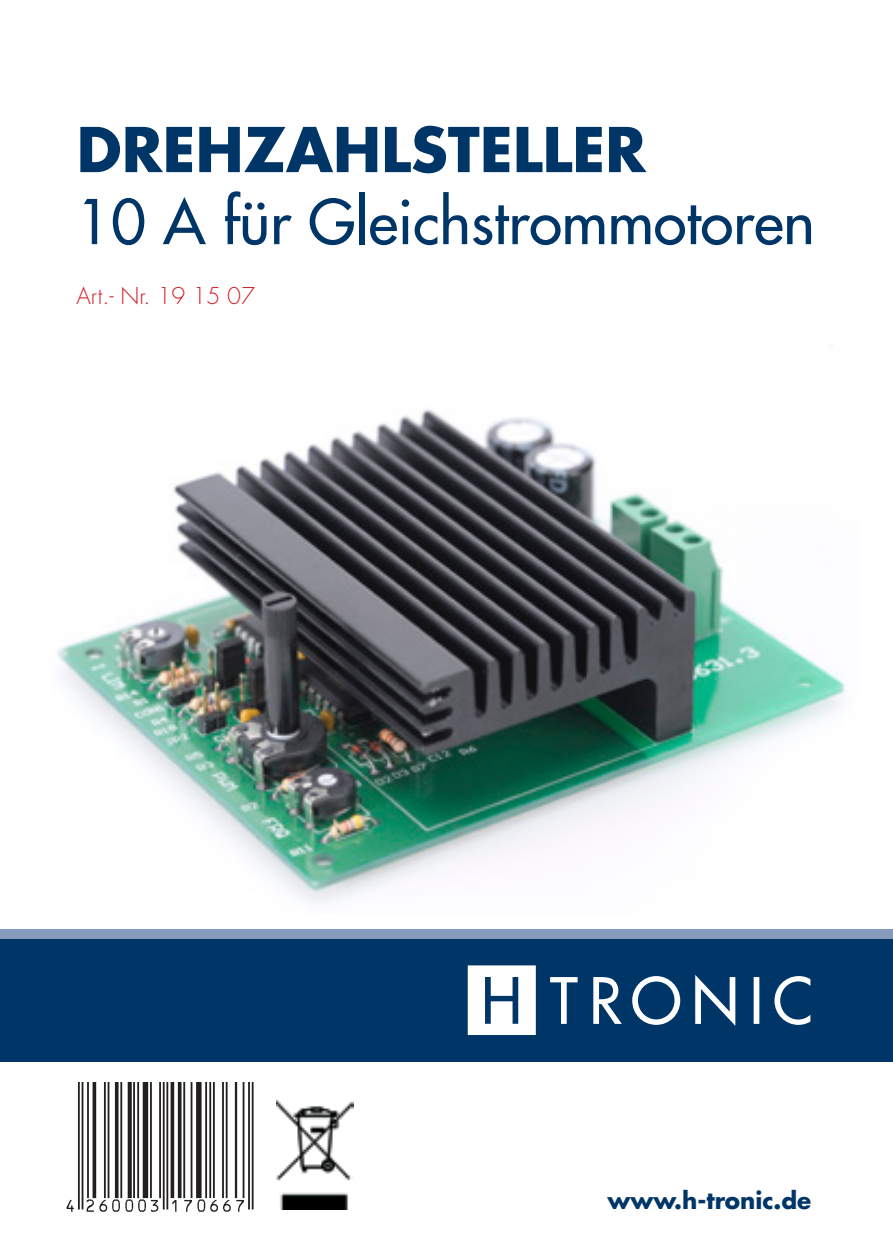
<style>
.page{position:relative;width:893px;height:1259px;background:#fff}
.page>*{position:absolute;margin:0;border:0;box-sizing:border-box;transform-origin:0 0}
.t1{font:500 60px "Futura Std";color:#003667}
.t2{font:700 60px "Futura Std";color:#003667}
.t3{font:700 23.1px "Futura Std";color:#003667}
.t4{font:300 22.5px "Futura Std";color:#d1232a}
</style>
<div class="page">
<img style="left:66px;top:1082px;width:188px;height:130px">
<img style="left:58px;top:409px;width:787px;height:493px">
<div style="left:0;top:929px;width:893px;height:57px;background:#879cbd"></div>
<div style="left:0;top:939px;width:893px;height:122px;background:#003667"></div>
<img style="left:277px;top:1101px;width:76px;height:108px">
<svg style="left:468px;top:965px;width:68px;height:70px;background:#d9e1e8"></svg>
<svg style="left:550px;top:975px;width:260px;height:50px"></svg>
<p class="t2" style="left:77px;top:110px;width:571px">Drehzahlsteller</p>
<p class="t1" style="left:77px;top:184px;width:740px">10 A für Gleichstrommotoren</p>
<p class="t4" style="left:77px;top:282px;width:180px">Art.- Nr. 19 15 07</p>
<p class="t3" style="left:607px;top:1185px;width:205px">www.h-tronic.de</p>
</div>
